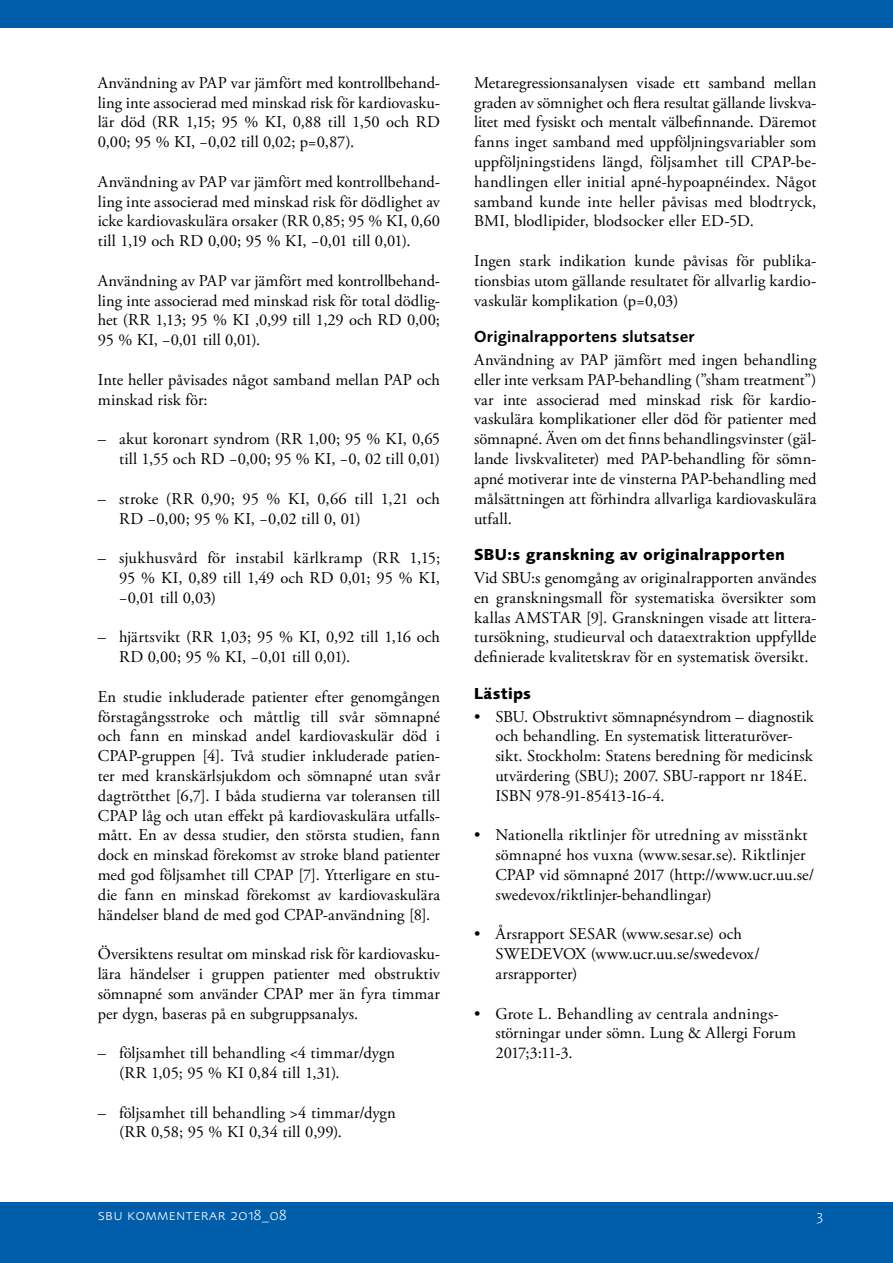
<style>
.page{position:relative;width:893px;height:1263px;background:#fff}
.page>*{position:absolute;margin:0;border:0;box-sizing:border-box;transform-origin:0 0}
.Brödtext{font:16.5px/19.8px "Adobe Garamond Pro";letter-spacing:.005em;color:#000;text-align:justify}
.Rubrik_1_i_brödtext{font:700 16.5px "Foundry Sans";letter-spacing:.015em;color:#000}
.Rubrik_2_i_brödtext{font:600 16.5px "Foundry Sans";letter-spacing:.015em;color:#000}
.t1{font:300 15.45px "Foundry Sans Expert";letter-spacing:.03em;color:#fff}
</style>
<div class="page">
<div style="left:0;top:0;width:893px;height:28px;background:#005da9"></div>
<div style="left:0;top:1202px;width:893px;height:61px;background:#005da9"></div>
<p class="Brödtext" style="left:98px;top:73px;width:344px">Användning av PAP var jämfört med kontrollbehand&shy;ling inte associerad med minskad risk för kardiovasku&shy;lär död (RR 1,15; 95 % KI, 0,88 till 1,50 och RD 0,00; 95 % KI, −0,02 till 0,02; p=0,87).</p>
<p class="Brödtext" style="left:98px;top:172px;width:344px">Användning av PAP var jämfört med kontrollbehand&shy;ling inte associerad med minskad risk för dödlighet av icke kardiovaskulära orsaker (RR 0,85; 95 % KI, 0,60 till 1,19 och RD 0,00; 95 % KI, −0,01 till 0,01).</p>
<p class="Brödtext" style="left:98px;top:271px;width:344px">Användning av PAP var jämfört med kontrollbehand&shy;ling inte associerad med minskad risk för total dödlig&shy;het (RR 1,13; 95 % KI ,0,99 till 1,29 och RD 0,00; 95 % KI, −0,01 till 0,01).</p>
<p class="Brödtext" style="left:98px;top:370px;width:344px">Inte heller påvisades något samband mellan PAP och minskad risk för:</p>
<p class="Brödtext" style="left:98px;top:430px;width:344px;text-align:right">– akut koronart syndrom (RR 1,00; 95 % KI, 0,65 till 1,55 och RD −0,00; 95 % KI, −0, 02 till 0,01)</p>
<p class="Brödtext" style="left:119px;top:489px;width:323px;text-indent:-21px">– stroke (RR 0,90; 95 % KI, 0,66 till 1,21 och<br>RD −0,00; 95 % KI, −0,02 till 0, 01)</p>
<p class="Brödtext" style="left:119px;top:548px;width:323px;text-indent:-21px">– sjukhusvård för instabil kärlkramp (RR 1,15; 95 % KI, 0,89 till 1,49 och RD 0,01; 95 % KI, −0,01 till 0,03)</p>
<p class="Brödtext" style="left:119px;top:628px;width:323px;text-indent:-21px">– hjärtsvikt (RR 1,03; 95 % KI, 0,92 till 1,16 och<br>RD 0,00; 95 % KI, −0,01 till 0,01).</p>
<p class="Brödtext" style="left:98px;top:687px;width:344px">En studie inkluderade patienter efter genomgången förstagångsstroke och måttlig till svår sömnapné och fann en minskad andel kardiovaskulär död i CPAP-gruppen [4]. Två studier inkluderade patien&shy;ter med kranskärlsjukdom och sömnapné utan svår dagtrötthet [6,7]. I båda studierna var toleransen till CPAP låg och utan effekt på kardiovaskulära utfalls&shy;mått. En av dessa studier, den största studien, fann dock en minskad förekomst av stroke bland patienter med god följsamhet till CPAP [7]. Ytterligare en stu&shy;die fann en minskad förekomst av kardiovaskulära händelser bland de med god CPAP-användning [8].</p>
<p class="Brödtext" style="left:98px;top:944px;width:344px">Översiktens resultat om minskad risk för kardiovasku&shy;lära händelser i gruppen patienter med obstruktiv sömnapné som använder CPAP mer än fyra timmar per dygn, baseras på en subgruppsanalys.</p>
<p class="Brödtext" style="left:119px;top:1043px;width:278px;text-indent:-21px">– följsamhet till behandling &lt;4 timmar/dygn (RR 1,05; 95 % KI 0,84 till 1,31).</p>
<p class="Brödtext" style="left:119px;top:1103px;width:278px;text-indent:-21px">– följsamhet till behandling &gt;4 timmar/dygn (RR 0,58; 95 % KI 0,34 till 0,99).</p>
<p class="Brödtext" style="left:474px;top:73px;width:344px">Metaregressionsanalysen visade ett samband mellan graden av sömnighet och flera resultat gällande livskva&shy;litet med fysiskt och mentalt välbefinnande. Däremot fanns inget samband med uppföljningsvariabler som uppföljningstidens längd, följsamhet till CPAP-be&shy;handlingen eller initial apné-hypoapnéindex. Något samband kunde inte heller påvisas med blodtryck, BMI, blodlipider, blodsocker eller ED-5D.</p>
<p class="Brödtext" style="left:474px;top:251px;width:344px">Ingen stark indikation kunde påvisas för publika&shy;tionsbias utom gällande resultatet för allvarlig kardio&shy;vaskulär komplikation (p=0,03)</p>
<h3 class="Rubrik_2_i_brödtext" style="left:474px;top:327px;width:222px">Originalrapportens slutsatser</h3>
<p class="Brödtext" style="left:474px;top:350px;width:344px">Användning av PAP jämfört med ingen behandling eller inte verksam PAP-behandling (”sham treatment”) var inte associerad med minskad risk för kardio&shy;vaskulära komplikationer eller död för patienter med sömnapné. Även om det finns behandlingsvinster (gäl&shy;lande livskvaliteter) med PAP-behandling för sömn&shy;apné motiverar inte de vinsterna PAP-behandling med målsättningen att förhindra allvarliga kardiovaskulära utfall.</p>
<h2 class="Rubrik_1_i_brödtext" style="left:474px;top:545px;width:312px">SBU:s granskning av originalrapporten</h2>
<p class="Brödtext" style="left:474px;top:568px;width:344px">Vid SBU:s genomgång av originalrapporten användes en granskningsmall för systematiska översikter som kallas AMSTAR [9]. Granskningen visade att littera&shy;tursökning, studieurval och dataextraktion uppfyllde definierade kvalitetskrav för en systematisk översikt.</p>
<h2 class="Rubrik_1_i_brödtext" style="left:474px;top:683px;width:58px">Lästips</h2>
<p class="Brödtext" style="left:495px;top:707px;width:320px;text-align:left;text-indent:-21px">• SBU. Obstruktivt sömnapnésyndrom – diagnostik och behandling. En systematisk litteraturöver&shy;sikt. Stockholm: Statens beredning för medicinsk utvärdering (SBU); 2007. SBU-rapport nr 184E.<br>ISBN 978-91-85413-16-4.</p>
<p class="Brödtext" style="left:495px;top:826px;width:320px;text-align:left;text-indent:-21px">• Nationella riktlinjer för utredning av misstänkt sömnapné hos vuxna (www.sesar.se). Riktlinjer CPAP vid sömnapné 2017 (http://www.ucr.uu.se/ swedevox/riktlinjer-behandlingar)</p>
<p class="Brödtext" style="left:495px;top:925px;width:266px;text-align:left;text-indent:-21px">• Årsrapport SESAR (www.sesar.se) och<br>SWEDEVOX (www.ucr.uu.se/swedevox/ arsrapporter)</p>
<p class="Brödtext" style="left:495px;top:1004px;width:302px;text-align:left;text-indent:-21px">• Grote L. Behandling av centrala andnings&shy;störningar under sömn. Lung &amp; Allergi Forum<br>2017;3:11-3.</p>
<p class="t1" style="left:98px;top:1206px;width:190px">sbu kommenterar 2018_08</p>
<p class="t1" style="left:816px;top:1206px;width:8px">3</p>
</div>
